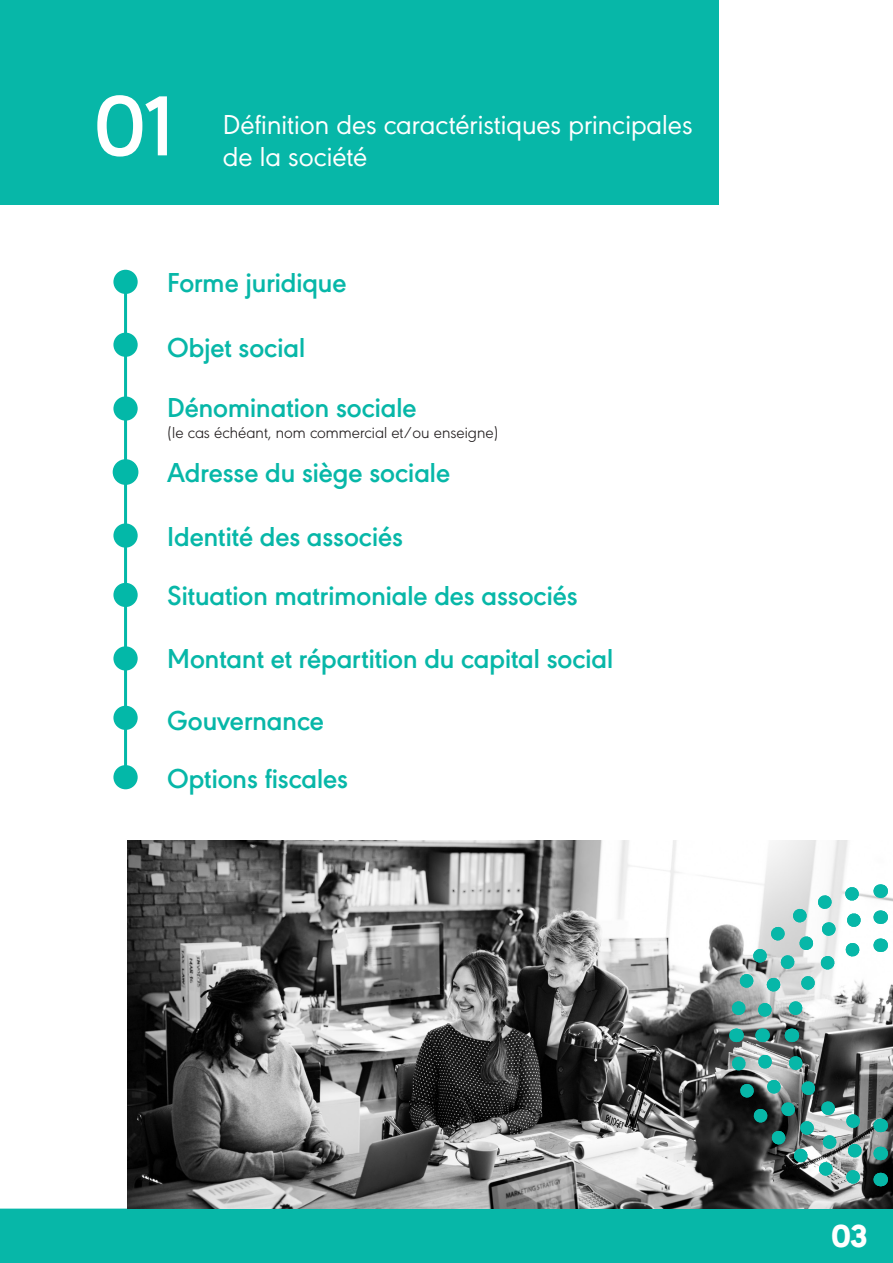
<style>
.page{position:relative;width:893px;height:1263px;background:#fff}
.page>*{position:absolute;margin:0;border:0;box-sizing:border-box;transform-origin:0 0}
.t1{font:600 88.5px "URW Geometric";color:#fff}
.t2{font:800 33px "URW Geometric";color:#fff}
.t3{font:600 28.5px "URW Geometric";color:#07b7a8}
.t4{font:28.5px "URW Geometric";color:#fff}
.t5{font:300 16.5px "URW Geometric";color:#231f20}
</style>
<div class="page">
<div style="left:0;top:0;width:719px;height:204px;background:#07b7a8"></div>
<div style="left:0;top:1209px;width:893px;height:54px;background:#07b7a8"></div>
<div style="left:0;top:1208px;width:893px;height:55px;border:2px solid #07b7a8"></div>
<div style="left:113px;top:270px;width:25px;height:24px;background:#03b8a8;border-radius:50%"></div>
<div style="left:113px;top:333px;width:25px;height:24px;background:#03b8a8;border-radius:50%"></div>
<div style="left:113px;top:396px;width:25px;height:25px;background:#03b8a8;border-radius:50%"></div>
<div style="left:113px;top:460px;width:25px;height:24px;background:#03b8a8;border-radius:50%"></div>
<div style="left:113px;top:459px;width:25px;height:26px;border:2px solid #03b8a8;border-radius:50%"></div>
<div style="left:113px;top:523px;width:25px;height:25px;background:#03b8a8;border-radius:50%"></div>
<div style="left:113px;top:583px;width:25px;height:24px;background:#03b8a8;border-radius:50%"></div>
<div style="left:113px;top:646px;width:25px;height:24px;background:#03b8a8;border-radius:50%"></div>
<div style="left:113px;top:706px;width:25px;height:24px;background:#03b8a8;border-radius:50%"></div>
<div style="left:113px;top:765px;width:25px;height:24px;background:#03b8a8;border-radius:50%"></div>
<hr style="left:124px;top:282px;width:3px;height:497px;background:#03b8a8">
<img style="left:127px;top:841px;width:766px;height:367px">
<svg style="left:722px;top:877px;width:171px;height:316px"></svg>
<p class="t1" style="left:94px;top:60px;width:80px">01</p>
<p class="t4" style="left:223px;top:104px;width:471px">Définition des caractéristiques principales</p>
<p class="t4" style="left:223px;top:136px;width:146px">de la société</p>
<p class="t3" style="left:167px;top:262px;width:181px">Forme juridique</p>
<p class="t3" style="left:167px;top:326px;width:140px">Objet social</p>
<p class="t3" style="left:167px;top:387px;width:251px">Dénomination sociale</p>
<p class="t5" style="left:167px;top:421px;width:333px">(le cas échéant, nom commercial et/ou enseigne)</p>
<p class="t3" style="left:167px;top:452px;width:284px">Adresse du siège sociale</p>
<p class="t3" style="left:167px;top:515px;width:238px">Identité des associés</p>
<p class="t3" style="left:167px;top:575px;width:412px">Situation matrimoniale des associés</p>
<p class="t3" style="left:167px;top:637px;width:448px">Montant et répartition du capital social</p>
<p class="t3" style="left:167px;top:699px;width:158px">Gouvernance</p>
<p class="t3" style="left:167px;top:757px;width:182px">Options fiscales</p>
<p class="t2" style="left:832px;top:1212px;width:37px">03</p>
</div>
